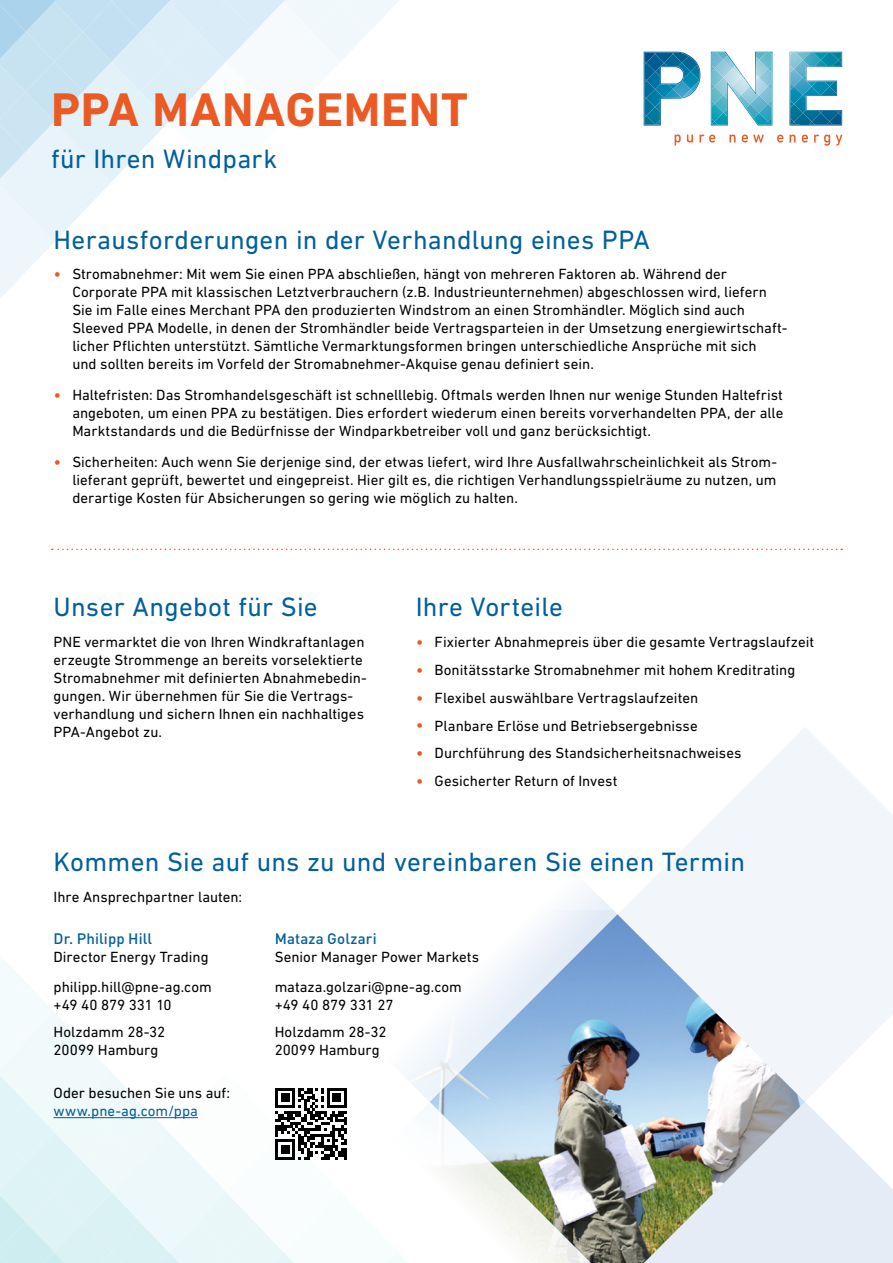
<style>
.page{position:relative;width:893px;height:1263px;background:#fff}
.page>*{position:absolute;margin:0;border:0;box-sizing:border-box;transform-origin:0 0}
.t1{font:700 48px "DIN Next LT Pro";letter-spacing:.015em;color:#eb5a23}
.t2{font:27px "DIN Next LT Pro";letter-spacing:.01em;color:#00609c}
.t3{font:15px/18px "DIN Next LT Pro";color:#000}
.t4{font:500 15px "DINOT";letter-spacing:.01em;color:#00609c}
.t5{font:15px "DIN Next LT Pro";letter-spacing:.005em;color:#00609c}
.s1{font-size:18px;color:#eb5a23}
</style>
<div class="page">
<svg style="left:0;top:0;width:399px;height:298px"></svg>
<svg style="left:789px;top:52px;width:53px;height:74px"></svg>
<svg style="left:644px;top:52px;width:56px;height:74px"></svg>
<svg style="left:711px;top:52px;width:61px;height:74px"></svg>
<svg style="left:675px;top:135px;width:167px;height:11px"></svg>
<svg style="left:619px;top:728px;width:274px;height:373px;fill:#f2f5fa"></svg>
<svg style="left:52px;top:549px;width:790px;height:1px"></svg>
<svg style="left:805px;top:1102px;width:88px;height:161px"></svg>
<img style="left:569px;top:914px;width:236px;height:349px">
<svg style="left:0;top:906px;width:569px;height:357px"></svg>
<h1 class="t1" style="left:51px;top:82px;width:418px">PPA MANAGEMENT</h1>
<h2 class="t2" style="left:51px;top:143px;width:228px">für Ihren Windpark</h2>
<h2 class="t2" style="left:54px;top:224px;width:598px">Herausforderungen in der Verhandlung eines PPA</h2>
<p class="t3" style="left:72px;top:265px;width:717px;text-indent:-19px"><span class="s1">•</span> Stromabnehmer: Mit wem Sie einen PPA abschließen, hängt von mehreren Faktoren ab. Während der Corporate PPA mit klassischen Letztverbrauchern (z.B. Industrieunternehmen) abgeschlossen wird, liefern Sie im Falle eines Merchant PPA den produzierten Windstrom an einen Stromhändler. Möglich sind auch Sleeved PPA Modelle, in denen der Stromhändler beide Vertragsparteien in der Umsetzung energiewirtschaft&shy;licher Pflichten unterstützt. Sämtliche Vermarktungsformen bringen unterschiedliche Ansprüche mit sich<br>und sollten bereits im Vorfeld der Stromabnehmer-Akquise genau definiert sein.</p>
<p class="t3" style="left:72px;top:386px;width:713px;text-align:justify;text-indent:-19px"><span class="s1">•</span> Haltefristen: Das Stromhandelsgeschäft ist schnelllebig. Oftmals werden Ihnen nur wenige Stunden Haltefrist angeboten, um einen PPA zu bestätigen. Dies erfordert wiederum einen bereits vorverhandelten PPA, der alle Marktstandards und die Bedürfnisse der Windparkbetreiber voll und ganz berücksichtigt.</p>
<p class="t3" style="left:72px;top:453px;width:706px;text-align:justify;text-indent:-19px"><span class="s1">•</span> Sicherheiten: Auch wenn Sie derjenige sind, der etwas liefert, wird Ihre Ausfallwahrscheinlichkeit als Strom&shy;lieferant geprüft, bewertet und eingepreist. Hier gilt es, die richtigen Verhandlungsspielräume zu nutzen, um derartige Kosten für Absicherungen so gering wie möglich zu halten.</p>
<h2 class="t2" style="left:54px;top:592px;width:266px">Unser Angebot für Sie</h2>
<p class="t3" style="left:54px;top:633px;width:315px">PNE vermarktet die von Ihren Windkraftanlagen erzeugte Strommenge an bereits vorselektierte Stromabnehmer mit definierten Abnahmebedin&shy;gungen. Wir übernehmen für Sie die Vertrags&shy;verhandlung und sichern Ihnen ein nachhaltiges PPA-Angebot zu.</p>
<h2 class="t2" style="left:416px;top:592px;width:149px">Ihre Vorteile</h2>
<p class="t3" style="left:416px;top:633px;width:400px"><span class="s1">•</span> Fixierter Abnahmepreis über die gesamte Vertragslaufzeit</p>
<p class="t3" style="left:416px;top:661px;width:381px"><span class="s1">•</span> Bonitätsstarke Stromabnehmer mit hohem Kreditrating</p>
<p class="t3" style="left:416px;top:688px;width:284px"><span class="s1">•</span> Flexibel auswählbare Vertragslaufzeiten</p>
<p class="t3" style="left:416px;top:716px;width:283px"><span class="s1">•</span> Planbare Erlöse und Betriebsergebnisse</p>
<p class="t3" style="left:416px;top:744px;width:327px"><span class="s1">•</span> Durchführung des Standsicherheitsnachweises</p>
<p class="t3" style="left:416px;top:772px;width:203px"><span class="s1">•</span> Gesicherter Return of Invest</p>
<h2 class="t2" style="left:54px;top:846px;width:693px">Kommen Sie auf uns zu und vereinbaren Sie einen Termin</h2>
<p class="t3" style="left:54px;top:887px;width:190px">Ihre Ansprechpartner lauten:</p>
<p class="t4" style="left:54px;top:926px;width:100px">Dr. Philipp Hill</p>
<p class="t3" style="left:54px;top:941px;width:160px;line-height:30.8px">Director Energy Trading philipp.hill@pne-ag.com</p>
<p class="t3" style="left:54px;top:992px;width:120px;line-height:26.2px">+49 40 879 331 10<br>Holzdamm 28-32</p>
<p class="t3" style="left:54px;top:1040px;width:106px">20099 Hamburg</p>
<p class="t3" style="left:54px;top:1084px;width:178px">Oder besuchen Sie uns auf:</p>
<p class="t5" style="left:54px;top:1102px;width:146px">www.pne-ag.com/ppa</p>
<p class="t4" style="left:275px;top:926px;width:104px">Mataza Golzari</p>
<p class="t3" style="left:275px;top:941px;width:206px;line-height:30.8px">Senior Manager Power Markets mataza.golzari@pne-ag.com</p>
<p class="t3" style="left:275px;top:992px;width:120px;line-height:26.2px">+49 40 879 331 27<br>Holzdamm 28-32</p>
<p class="t3" style="left:275px;top:1040px;width:106px">20099 Hamburg</p>
</div>
